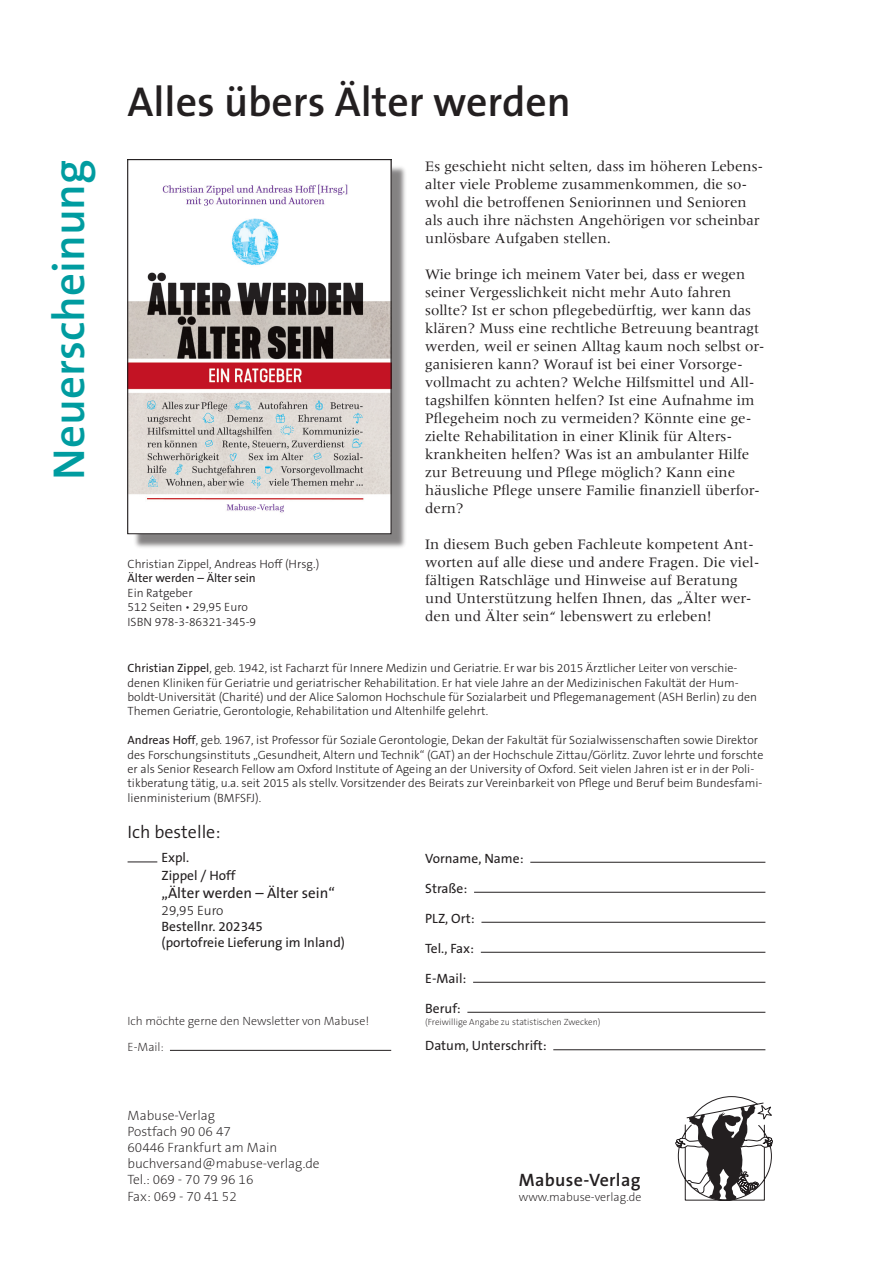
<style>
.page{position:relative;width:893px;height:1263px;background:#fff}
.page>*{position:absolute;margin:0;border:0;box-sizing:border-box;transform-origin:0 0}
.t1{font:600 45px "The Sans B6";color:#009ca0}
.t2{font:600 42px "The Sans B6";color:#231f20}
.t3{font:600 18px "The Sans B6";letter-spacing:.02em;color:#231f20}
.t4{font:300 18px "The Sans B4";color:#231f20}
.t5{font:15px/18px "Meridien";color:#231f20}
.t6{font:15px "The Sans B5 Plain";color:#231f20}
.t7{font:13.5px/18px "The Sans B5 Plain";color:#231f20}
.t8{font:200 13.5px/16.2px "The Sans B2";color:#231f20}
.t9{font:300 13.5px "The Sans B3";color:#231f20}
.t10{font:300 12px/14.4px "The Sans B3";color:#231f20}
.t11{font:200 12px/25.5px "The Sans B2";color:#231f20}
.t12{font:12px "The Sans B5 Plain";color:#231f20}
.t13{font:200 9px "The Sans B2";color:#231f20}
.s1{font-family:"The Sans B5 Plain";font-weight:400}
</style>
<div class="page">
<svg style="left:128px;top:861px;width:29px;height:1px"></svg>
<div style="left:132px;top:164px;width:275px;height:386px;background:#231f20;opacity:.56"></div>
<img style="left:130px;top:164px;width:259px;height:368px">
<div style="left:128px;top:159px;width:263px;height:375px;border:1px solid #231f20"></div>
<hr style="left:530px;top:862px;width:235px;height:1px;background:#231f20">
<hr style="left:474px;top:892px;width:291px;height:1px;background:#231f20">
<hr style="left:481px;top:922px;width:284px;height:1px;background:#231f20">
<hr style="left:481px;top:952px;width:284px;height:1px;background:#231f20">
<hr style="left:473px;top:982px;width:292px;height:1px;background:#231f20">
<hr style="left:467px;top:1012px;width:298px;height:1px;background:#231f20">
<hr style="left:553px;top:1049px;width:212px;height:1px;background:#231f20">
<svg style="left:675px;top:1096px;width:98px;height:104px"></svg>
<hr style="left:170px;top:1050px;width:221px;height:1px;background:#231f20">
<h1 class="t1" style="left:45px;top:480px;width:322px;rotate:-90deg">Neuerscheinung</h1>
<h2 class="t2" style="left:128px;top:79px;width:445px">Alles übers Älter werden</h2>
<p class="t10" style="left:128px;top:557px;width:193px">Christian Zippel, Andreas Hoff (Hrsg.)</p>
<p class="t12" style="left:128px;top:572px;width:130px">Älter werden – Älter sein</p>
<p class="t10" style="left:128px;top:586px;width:130px">Ein Ratgeber<br>512 Seiten • 29,95 Euro<br>ISBN 978-3-86321-345-9</p>
<p class="t5" style="left:425px;top:157px;width:340px">Es geschieht nicht selten, dass im höheren Lebens&shy;alter viele Probleme zusammenkommen, die so&shy;wohl die betroffenen Seniorinnen und Senioren als auch ihre nächsten Angehörigen vor scheinbar unlösbare Aufgaben stellen.</p>
<p class="t5" style="left:425px;top:265px;width:341px">Wie bringe ich meinem Vater bei, dass er wegen seiner Vergesslichkeit nicht mehr Auto fahren sollte? Ist er schon pflegebedürftig, wer kann das klären? Muss eine rechtliche Betreuung beantragt werden, weil er seinen Alltag kaum noch selbst or&shy;ganisieren kann? Worauf ist bei einer Vorsorge&shy;vollmacht zu achten? Welche Hilfsmittel und All&shy;tagshilfen könnten helfen? Ist eine Aufnahme im Pflegeheim noch zu vermeiden? Könnte eine ge&shy;zielte Rehabilitation in einer Klinik für Alters&shy;krankheiten helfen? Was ist an ambulanter Hilfe zur Betreuung und Pflege möglich? Kann eine häusliche Pflege unsere Familie finanziell überfor&shy;dern?</p>
<p class="t5" style="left:425px;top:535px;width:336px">In diesem Buch geben Fachleute kompetent Ant&shy;worten auf alle diese und andere Fragen. Die viel&shy;fältigen Ratschläge und Hinweise auf Beratung und Unterstützung helfen Ihnen, das „Älter wer&shy;den und Älter sein“ lebenswert zu erleben!</p>
<p class="t10" style="left:128px;top:661px;width:631px"><span class="s1">Christian Zippel</span>, geb. 1942, ist Facharzt für Innere Medizin und Geriatrie. Er war bis 2015 Ärztlicher Leiter von verschie&shy;denen Kliniken für Geriatrie und geriatrischer Rehabilitation. Er hat viele Jahre an der Medizinischen Fakultät der Hum&shy;boldt-Universität (Charité) und der Alice Salomon Hochschule für Sozialarbeit und Pflegemanagement (ASH Berlin) zu den Themen Geriatrie, Gerontologie, Rehabilitation und Altenhilfe gelehrt.</p>
<p class="t10" style="left:128px;top:733px;width:637px"><span class="s1">Andreas Hoff</span>, geb. 1967, ist Professor für Soziale Gerontologie, Dekan der Fakultät für Sozialwissenschaften sowie Direktor des Forschungsinstituts „Gesundheit, Altern und Technik“ (GAT) an der Hochschule Zittau/Görlitz. Zuvor lehrte und forschte er als Senior Research Fellow am Oxford Institute of Ageing an der University of Oxford. Seit vielen Jahren ist er in der Poli&shy;tikberatung tätig, u.a. seit 2015 als stellv. Vorsitzender des Beirats zur Vereinbarkeit von Pflege und Beruf beim Bundesfami&shy;lienministerium (BMFSFJ).</p>
<p class="t4" style="left:128px;top:822px;width:94px">Ich bestelle:</p>
<p class="t7" style="left:162px;top:849px;width:75px">Expl.<br>Zippel / Hoff</p>
<p class="t6" style="left:162px;top:885px;width:175px">„Älter werden – Älter sein“</p>
<p class="t9" style="left:162px;top:903px;width:64px">29,95 Euro</p>
<p class="t7" style="left:162px;top:918px;width:185px;line-height:16.2px">Bestellnr. 202345<br>(portofreie Lieferung im Inland)</p>
<p class="t7" style="left:425px;top:849px;width:100px">Vorname, Name:</p>
<p class="t7" style="left:425px;top:879px;width:44px">Straße:</p>
<p class="t7" style="left:425px;top:909px;width:51px">PLZ, Ort:</p>
<p class="t7" style="left:425px;top:939px;width:50px">Tel., Fax:</p>
<p class="t7" style="left:425px;top:969px;width:43px">E-Mail:</p>
<p class="t7" style="left:425px;top:999px;width:37px">Beruf:</p>
<p class="t13" style="left:425px;top:1017px;width:177px">(Freiwillige Angabe zu statistischen Zwecken)</p>
<p class="t7" style="left:425px;top:1037px;width:123px">Datum, Unterschrift:</p>
<p class="t11" style="left:128px;top:1009px;width:243px">Ich möchte gerne den Newsletter von Mabuse!<br>E-Mail:</p>
<p class="t8" style="left:128px;top:1107px;width:194px">Mabuse-Verlag<br>Postfach 90 06 47<br>60446 Frankfurt am Main buchversand@mabuse-verlag.de<br>Tel.: 069 - 70 79 96 16<br>Fax: 069 - 70 41 52</p>
<p class="t3" style="left:519px;top:1170px;width:123px">Mabuse-Verlag</p>
<p class="t11" style="left:519px;top:1184px;width:124px">www.mabuse-verlag.de</p>
</div>
